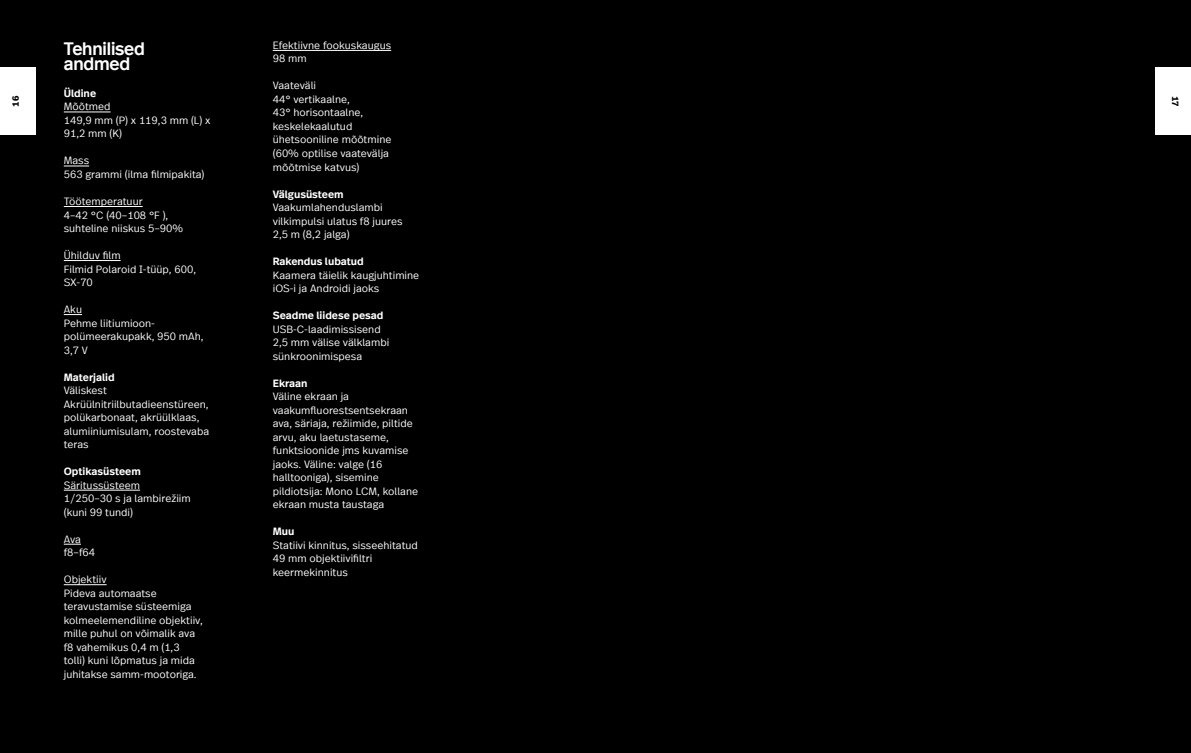
<style>
.page{position:relative;width:1191px;height:753px;background:#000}
.page>*{position:absolute;margin:0;border:0;box-sizing:border-box;transform-origin:0 0}
.t1{font:500 18px/15px "Real Head Offc";letter-spacing:-.01em;color:#fff}
.t2{font:300 10.5px/13.5px "Real Text Offc";color:#fff}
.t3{font:600 10.5px "Real Text Offc";color:#fff}
.t4{font:700 9px "Real Head Offc";color:#000}
</style>
<div class="page">
<div style="left:0;top:67px;width:36px;height:68px;background:#fff"></div>
<div style="left:1155px;top:67px;width:36px;height:68px;background:#fff"></div>
<hr style="left:64px;top:112px;width:47px;height:1px;background:#fff">
<svg style="left:64px;top:166px;width:25px;height:1px"></svg>
<hr style="left:64px;top:206px;width:79px;height:1px;background:#fff">
<hr style="left:64px;top:260px;width:57px;height:1px;background:#fff">
<svg style="left:64px;top:314px;width:18px;height:1px"></svg>
<hr style="left:64px;top:490px;width:76px;height:1px;background:#fff">
<svg style="left:64px;top:544px;width:17px;height:1px"></svg>
<hr style="left:64px;top:584px;width:43px;height:1px;background:#fff">
<hr style="left:273px;top:50px;width:118px;height:1px;background:#fff">
<p class="t2" style="left:273px;top:39px;width:120px">Efektiivne fookuskaugus<br>98 mm</p>
<p class="t2" style="left:273px;top:79px;width:120px">Vaateväli<br>44° vertikaalne,<br>43° horisontaalne, keskelekaalutud ühetsooniline mõõtmine (60% optilise vaatevälja mõõtmise katvus)</p>
<p class="t3" style="left:273px;top:187px;width:72px">Välgusüsteem</p>
<p class="t2" style="left:273px;top:201px;width:131px">Vaakumlahenduslambi vilkimpulsi ulatus f8 juures<br>2,5 m (8,2 jalga)</p>
<p class="t3" style="left:273px;top:254px;width:92px">Rakendus lubatud</p>
<p class="t2" style="left:273px;top:268px;width:148px">Kaamera täielik kaugjuhtimine iOS-i ja Androidi jaoks</p>
<p class="t3" style="left:273px;top:308px;width:112px">Seadme liidese pesad</p>
<p class="t2" style="left:273px;top:322px;width:118px">USB-C-laadimissisend<br>2,5 mm välise välklambi sünkroonimispesa</p>
<p class="t3" style="left:273px;top:376px;width:36px">Ekraan</p>
<p class="t2" style="left:273px;top:390px;width:147px">Väline ekraan ja vaakumfluorestsentsekraan ava, säriaja, režiimide, piltide arvu, aku laetustaseme, funktsioonide jms kuvamise jaoks. Väline: valge (16 halltooniga), sisemine pildiotsija: Mono LCM, kollane ekraan musta taustaga</p>
<p class="t3" style="left:273px;top:524px;width:23px">Muu</p>
<p class="t2" style="left:273px;top:538px;width:147px">Statiivi kinnitus, sisseehitatud<br>49 mm objektiivifiltri keermekinnitus</p>
<h1 class="t1" style="left:64px;top:41px;width:83px">Tehnilised andmed</h1>
<p class="t3" style="left:64px;top:86px;width:34px">Üldine</p>
<p class="t2" style="left:64px;top:100px;width:148px">Mõõtmed<br>149,9 mm (P) x 119,3 mm (L) x<br>91,2 mm (K)</p>
<p class="t2" style="left:64px;top:154px;width:142px">Mass<br>563 grammi (ilma filmipakita)</p>
<p class="t2" style="left:64px;top:195px;width:121px">Töötemperatuur<br>4–42 °C (40–108 °F ), suhteline niiskus 5–90%</p>
<p class="t2" style="left:64px;top:249px;width:134px">Ühilduv film<br>Filmid Polaroid I-tüüp, 600,<br>SX-70</p>
<p class="t2" style="left:64px;top:303px;width:141px">Aku<br>Pehme liitiumioon&shy;polümeerakupakk, 950 mAh,<br>3,7 V</p>
<p class="t3" style="left:64px;top:370px;width:52px">Materjalid</p>
<p class="t2" style="left:64px;top:384px;width:147px">Väliskest<br>Akrüülnitriilbutadieenstüreen, polükarbonaat, akrüülklaas, alumiiniumisulam, roostevaba teras</p>
<p class="t3" style="left:64px;top:464px;width:79px">Optikasüsteem</p>
<p class="t2" style="left:64px;top:478px;width:128px">Säritussüsteem<br>1/250–30 s ja lambirežiim (kuni 99 tundi)</p>
<p class="t2" style="left:64px;top:532px;width:33px">Ava f8–f64</p>
<p class="t2" style="left:64px;top:573px;width:141px">Objektiiv<br>Pideva automaatse teravustamise süsteemiga kolmeelemendiline objektiiv, mille puhul on võimalik ava f8 vahemikus 0,4 m (1,3 tolli) kuni lõpmatus ja mida juhitakse samm-mootoriga.</p>
<p class="t4" style="left:10px;top:107px;width:12px;rotate:-90deg">16</p>
<p class="t4" style="left:1181px;top:96px;width:12px;rotate:90deg">17</p>
</div>
